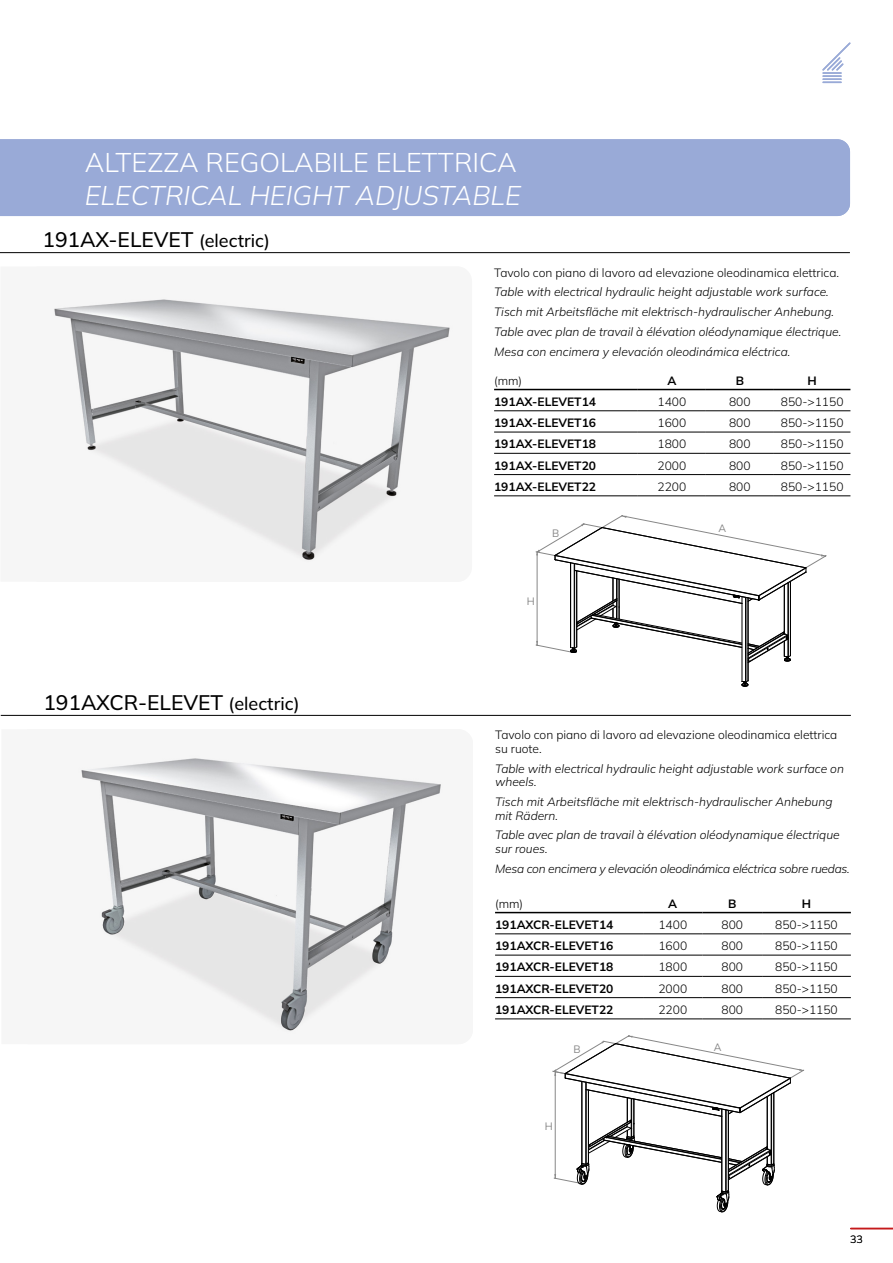
<style>
.page{position:relative;width:893px;height:1263px;background:#fff}
.page>*{position:absolute;margin:0;border:0;box-sizing:border-box;transform-origin:0 0}
.t1{font:300 27px "Mulish";color:#fff}
.t2{font:italic 300 27px "Mulish";color:#fff}
.t3{font:500 21px "Mulish";color:#000}
.t4{font:italic 300 12px/20px "Mulish";color:#000}
.t5{font:300 12px/13.5px "Mulish";color:#000}
.t6{font:700 12px "Mulish";color:#000}
.t7{font:italic 300 12px "Mulish";letter-spacing:-.02em;color:#000}
.t8{font:10.5px "Mulish";color:#878787}
.t9{font:300 10.5px "Mulish";color:#000}
.s1{font-size:18px}
</style>
<div class="page">
<hr style="left:851px;top:1228px;width:42px;height:1px;background:#c51a1b">
<svg style="left:822px;top:42px;width:28px;height:29px"></svg>
<hr style="left:822px;top:78px;width:20px;height:2px;background:#99aad7">
<hr style="left:822px;top:75px;width:20px;height:2px;background:#99aad7">
<svg style="left:822px;top:82px;width:20px;height:1px"></svg>
<hr style="left:822px;top:72px;width:20px;height:2px;background:#99aad7">
<div style="left:0;top:139px;width:850px;height:77px;background:#99aad7"></div>
<hr style="left:494px;top:389px;width:144px;height:1px;background:#000">
<hr style="left:638px;top:389px;width:68px;height:1px;background:#000">
<hr style="left:706px;top:389px;width:68px;height:1px;background:#000">
<hr style="left:774px;top:389px;width:76px;height:1px;background:#000">
<hr style="left:494px;top:410px;width:144px;height:1px;background:#000">
<hr style="left:638px;top:410px;width:68px;height:1px;background:#000">
<hr style="left:706px;top:410px;width:68px;height:1px;background:#000">
<hr style="left:774px;top:410px;width:76px;height:1px;background:#000">
<hr style="left:494px;top:432px;width:144px;height:1px;background:#000">
<hr style="left:638px;top:432px;width:68px;height:1px;background:#000">
<hr style="left:706px;top:432px;width:68px;height:1px;background:#000">
<hr style="left:774px;top:432px;width:76px;height:1px;background:#000">
<hr style="left:494px;top:453px;width:144px;height:1px;background:#000">
<hr style="left:638px;top:453px;width:68px;height:1px;background:#000">
<hr style="left:706px;top:453px;width:68px;height:1px;background:#000">
<hr style="left:774px;top:453px;width:76px;height:1px;background:#000">
<hr style="left:494px;top:474px;width:144px;height:1px;background:#000">
<hr style="left:638px;top:474px;width:68px;height:1px;background:#000">
<hr style="left:706px;top:474px;width:68px;height:1px;background:#000">
<hr style="left:774px;top:474px;width:76px;height:1px;background:#000">
<hr style="left:494px;top:496px;width:144px;height:1px;background:#000">
<hr style="left:638px;top:496px;width:68px;height:1px;background:#000">
<hr style="left:706px;top:496px;width:68px;height:1px;background:#000">
<hr style="left:774px;top:496px;width:76px;height:1px;background:#000">
<img style="left:54px;top:299px;width:396px;height:263px">
<hr style="left:0;top:252px;width:850px;height:1px;background:#000">
<hr style="left:742px;top:597px;width:1px;height:84px;background:#000">
<hr style="left:746px;top:597px;width:1px;height:85px;background:#000">
<hr style="left:745px;top:597px;width:1px;height:85px;background:#000">
<hr style="left:748px;top:598px;width:1px;height:83px;background:#000">
<svg style="left:741px;top:680px;width:8px;height:7px"></svg>
<svg style="left:536px;top:515px;width:291px;height:148px"></svg>
<img style="left:81px;top:756px;width:361px;height:276px">
<hr style="left:495px;top:912px;width:148px;height:1px;background:#000">
<hr style="left:643px;top:912px;width:60px;height:1px;background:#000">
<hr style="left:703px;top:912px;width:59px;height:1px;background:#000">
<hr style="left:762px;top:912px;width:89px;height:1px;background:#000">
<hr style="left:495px;top:933px;width:148px;height:1px;background:#000">
<hr style="left:495px;top:955px;width:148px;height:1px;background:#000">
<hr style="left:495px;top:976px;width:148px;height:1px;background:#000">
<hr style="left:495px;top:997px;width:148px;height:1px;background:#000">
<hr style="left:495px;top:1019px;width:148px;height:1px;background:#000">
<hr style="left:643px;top:933px;width:60px;height:1px;background:#000">
<hr style="left:703px;top:933px;width:59px;height:1px;background:#000">
<hr style="left:762px;top:933px;width:89px;height:1px;background:#000">
<hr style="left:643px;top:955px;width:60px;height:1px;background:#000">
<hr style="left:703px;top:955px;width:59px;height:1px;background:#000">
<hr style="left:762px;top:955px;width:89px;height:1px;background:#000">
<hr style="left:643px;top:976px;width:60px;height:1px;background:#000">
<hr style="left:703px;top:976px;width:59px;height:1px;background:#000">
<hr style="left:762px;top:976px;width:89px;height:1px;background:#000">
<hr style="left:643px;top:997px;width:60px;height:1px;background:#000">
<hr style="left:703px;top:997px;width:59px;height:1px;background:#000">
<hr style="left:762px;top:997px;width:89px;height:1px;background:#000">
<hr style="left:643px;top:1019px;width:60px;height:1px;background:#000">
<hr style="left:703px;top:1019px;width:59px;height:1px;background:#000">
<hr style="left:762px;top:1019px;width:89px;height:1px;background:#000">
<hr style="left:1px;top:715px;width:850px;height:1px;background:#000">
<svg style="left:552px;top:1035px;width:252px;height:177px"></svg>
<h1 class="t1" style="left:85px;top:144px;width:434px">ALTEZZA REGOLABILE ELETTRICA</h1>
<h1 class="t2" style="left:85px;top:177px;width:438px">ELECTRICAL HEIGHT ADJUSTABLE</h1>
<h2 class="t3" style="left:42px;top:225px;width:229px">191AX-ELEVET <span class="s1">(electric)</span></h2>
<h2 class="t3" style="left:43px;top:688px;width:258px">191AXCR-ELEVET <span class="s1">(electric)</span></h2>
<p class="t5" style="left:494px;top:265px;width:346px">Tavolo con piano di lavoro ad elevazione oleodinamica elettrica.</p>
<p class="t4" style="left:494px;top:282px;width:349px">Table with electrical hydraulic height adjustable work surface.<br>Tisch mit Arbeitsfläche mit elektrisch-hydraulischer Anhebung.<br>Table avec plan de travail à élévation oléodynamique électrique.<br>Mesa con encimera y elevación oleodinámica eléctrica.</p>
<p class="t5" style="left:494px;top:373px;width:30px">(mm)</p>
<p class="t6" style="left:667px;top:372px;width:10px">A</p>
<p class="t6" style="left:736px;top:372px;width:10px">B</p>
<p class="t6" style="left:807px;top:372px;width:11px">H</p>
<p class="t6" style="left:494px;top:393px;width:103px">191AX-ELEVET14</p>
<p class="t5" style="left:657px;top:394px;width:30px">1400</p>
<p class="t5" style="left:729px;top:394px;width:23px">800</p>
<p class="t5" style="left:781px;top:394px;width:64px">850-&gt;1150</p>
<p class="t6" style="left:494px;top:415px;width:103px">191AX-ELEVET16</p>
<p class="t5" style="left:657px;top:416px;width:30px">1600</p>
<p class="t5" style="left:729px;top:416px;width:23px">800</p>
<p class="t5" style="left:781px;top:416px;width:64px">850-&gt;1150</p>
<p class="t6" style="left:494px;top:436px;width:103px">191AX-ELEVET18</p>
<p class="t5" style="left:657px;top:437px;width:30px">1800</p>
<p class="t5" style="left:729px;top:437px;width:23px">800</p>
<p class="t5" style="left:781px;top:437px;width:64px">850-&gt;1150</p>
<p class="t6" style="left:494px;top:457px;width:103px">191AX-ELEVET20</p>
<p class="t5" style="left:657px;top:458px;width:30px">2000</p>
<p class="t5" style="left:729px;top:458px;width:23px">800</p>
<p class="t5" style="left:781px;top:458px;width:64px">850-&gt;1150</p>
<p class="t6" style="left:494px;top:478px;width:103px">191AX-ELEVET22</p>
<p class="t5" style="left:657px;top:480px;width:30px">2200</p>
<p class="t5" style="left:729px;top:480px;width:23px">800</p>
<p class="t5" style="left:781px;top:480px;width:64px">850-&gt;1150</p>
<p class="t8" style="left:552px;top:525px;width:9px">B</p>
<p class="t8" style="left:527px;top:594px;width:10px">H</p>
<p class="t8" style="left:718px;top:520px;width:9px">A</p>
<p class="t5" style="left:495px;top:728px;width:344px">Tavolo con piano di lavoro ad elevazione oleodinamica elettrica su ruote.</p>
<p class="t4" style="left:495px;top:761px;width:350px;line-height:13.5px">Table with electrical hydraulic height adjustable work surface on wheels.</p>
<p class="t4" style="left:495px;top:795px;width:339px;line-height:13.5px">Tisch mit Arbeitsfläche mit elektrisch-hydraulischer Anhebung mit Rädern.</p>
<p class="t4" style="left:495px;top:828px;width:346px;line-height:13.5px">Table avec plan de travail à élévation oléodynamique électrique sur roues.</p>
<p class="t7" style="left:495px;top:860px;width:356px">Mesa con encimera y elevación oleodinámica eléctrica sobre ruedas.</p>
<p class="t5" style="left:495px;top:896px;width:30px">(mm)</p>
<p class="t6" style="left:668px;top:895px;width:10px">A</p>
<p class="t6" style="left:728px;top:895px;width:10px">B</p>
<p class="t6" style="left:802px;top:895px;width:11px">H</p>
<p class="t6" style="left:495px;top:916px;width:120px">191AXCR-ELEVET14</p>
<p class="t5" style="left:658px;top:917px;width:30px">1400</p>
<p class="t5" style="left:721px;top:917px;width:23px">800</p>
<p class="t5" style="left:775px;top:917px;width:64px">850-&gt;1150</p>
<p class="t6" style="left:495px;top:938px;width:120px">191AXCR-ELEVET16</p>
<p class="t5" style="left:658px;top:939px;width:30px">1600</p>
<p class="t5" style="left:721px;top:939px;width:23px">800</p>
<p class="t5" style="left:775px;top:939px;width:64px">850-&gt;1150</p>
<p class="t6" style="left:495px;top:959px;width:120px">191AXCR-ELEVET18</p>
<p class="t5" style="left:658px;top:960px;width:30px">1800</p>
<p class="t5" style="left:721px;top:960px;width:23px">800</p>
<p class="t5" style="left:775px;top:960px;width:64px">850-&gt;1150</p>
<p class="t6" style="left:495px;top:980px;width:120px">191AXCR-ELEVET20</p>
<p class="t5" style="left:658px;top:981px;width:30px">2000</p>
<p class="t5" style="left:721px;top:981px;width:23px">800</p>
<p class="t5" style="left:775px;top:981px;width:64px">850-&gt;1150</p>
<p class="t6" style="left:495px;top:1001px;width:120px">191AXCR-ELEVET22</p>
<p class="t5" style="left:658px;top:1002px;width:30px">2200</p>
<p class="t5" style="left:721px;top:1002px;width:23px">800</p>
<p class="t5" style="left:775px;top:1002px;width:64px">850-&gt;1150</p>
<p class="t8" style="left:573px;top:1042px;width:9px">B</p>
<p class="t8" style="left:714px;top:1039px;width:9px">A</p>
<p class="t8" style="left:545px;top:1119px;width:10px">H</p>
<p class="t9" style="left:850px;top:1231px;width:14px">33</p>
</div>
